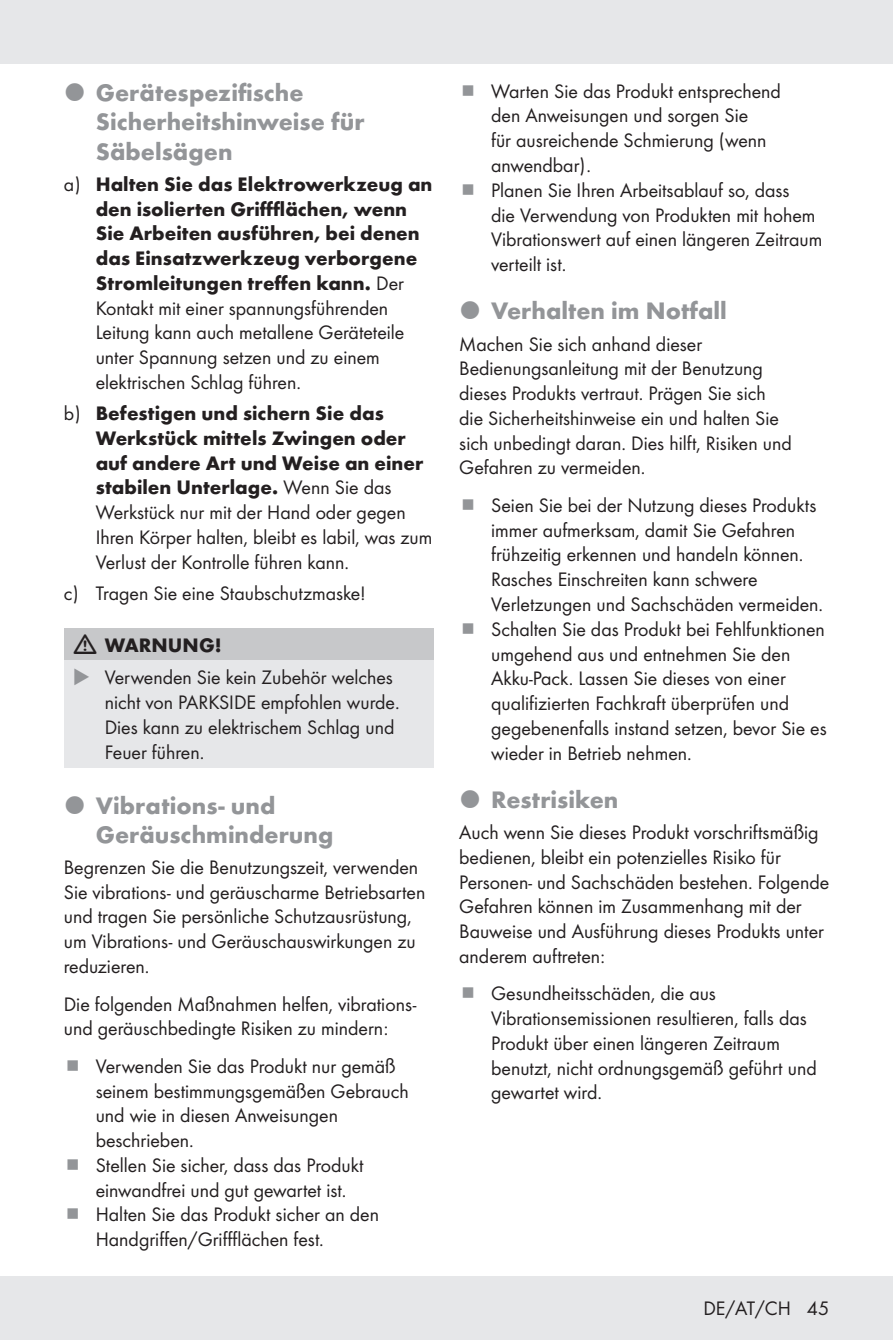
<style>
.page{position:relative;width:893px;height:1340px;background:#fff}
.page>*{position:absolute;margin:0;border:0;box-sizing:border-box;transform-origin:0 0}
.t1{font:700 24.75px/29.2px "Futura";color:#939598}
.Body{font:20.25px/24.8px "Futura Boo";color:#231f20}
.t2{font:700 20.25px/24.8px "Futura";color:#231f20}
.Body_SB{font:20.25px/24.8px "Futura Boo";color:#231f20}
.s1{font-family:"Futura Boo";font-weight:400}
.s2{font-family:"Futura";font-weight:700}
.s3{color:#939598}
</style>
<div class="page">
<div style="left:0;top:1276px;width:893px;height:63px;background:#e6e7e9"></div>
<div style="left:0;top:0;width:893px;height:64px;background:#e6e7e9"></div>
<div style="left:64px;top:628px;width:370px;height:32px;background:#c7c8ca"></div>
<div style="left:64px;top:660px;width:370px;height:107px;background:#e6e7e9"></div>
<p class="t1" style="left:96px;top:76px;width:270px">Gerätespezifische<br>Sicherheitshinweise für<br>Säbelsägen</p>
<p class="t2" style="left:96px;top:170px;width:338px;text-indent:-32px"><span class="s1">a)</span> Halten Sie das Elektrowerkzeug an den isolierten Griffflächen, wenn Sie Arbeiten ausführen, bei denen das Einsatzwerkzeug verborgene Stromleitungen treffen kann. <span class="s1">Der Kontakt mit einer spannungsführenden Leitung kann auch metallene Geräteteile unter Spannung setzen und zu einem elektrischen Schlag führen.</span></p>
<p class="Body" style="left:96px;top:400px;width:338px;text-indent:-32px">b) <span class="s2">Befestigen und sichern Sie das Werkstück mittels Zwingen oder auf andere Art und Weise an einer stabilen Unterlage.</span> Wenn Sie das Werkstück nur mit der Hand oder gegen Ihren Körper halten, bleibt es labil, was zum Verlust der Kontrolle führen kann.</p>
<p class="Body" style="left:64px;top:579px;width:304px">c) Tragen Sie eine Staubschutzmaske!</p>
<p class="t2" style="left:105px;top:631px;width:118px">WARNUNG!</p>
<p class="Body" style="left:105px;top:664px;width:294px;text-indent:-32px"><span class="s3">◆</span> Verwenden Sie kein Zubehör welches nicht von PARKSIDE empfohlen wurde.<br>Dies kann zu elektrischem Schlag und<br>Feuer führen.</p>
<p class="t1" style="left:96px;top:788px;width:239px">Vibrations- und<br>Geräuschminderung</p>
<p class="Body" style="left:64px;top:853px;width:363px">Begrenzen Sie die Benutzungszeit, verwenden Sie vibrations- und geräuscharme Betriebsarten und tragen Sie persönliche Schutzausrüstung, um Vibrations- und Geräuschauswirkungen zu reduzieren.</p>
<p class="Body_SB" style="left:64px;top:990px;width:354px">Die folgenden Maßnahmen helfen, vibrations&shy;und geräuschbedingte Risiken zu mindern:</p>
<p class="Body" style="left:96px;top:1052px;width:314px">Verwenden Sie das Produkt nur gemäß seinem bestimmungsgemäßen Gebrauch und wie in diesen Anweisungen beschrieben.</p>
<p class="Body" style="left:96px;top:1151px;width:269px">Stellen Sie sicher, dass das Produkt einwandfrei und gut gewartet ist.</p>
<p class="Body" style="left:96px;top:1201px;width:285px">Halten Sie das Produkt sicher an den<br>Handgriffen/Griffflächen fest.</p>
<p class="Body" style="left:491px;top:77px;width:291px">Warten Sie das Produkt entsprechend den Anweisungen und sorgen Sie<br>für ausreichende Schmierung (wenn anwendbar).</p>
<p class="Body" style="left:491px;top:176px;width:333px">Planen Sie Ihren Arbeitsablauf so, dass<br>die Verwendung von Produkten mit hohem Vibrationswert auf einen längeren Zeitraum verteilt ist.</p>
<p class="t1" style="left:491px;top:295px;width:237px">Verhalten im Notfall</p>
<p class="Body" style="left:459px;top:330px;width:334px">Machen Sie sich anhand dieser Bedienungsanleitung mit der Benutzung dieses Produkts vertraut. Prägen Sie sich die Sicherheitshinweise ein und halten Sie sich unbedingt daran. Dies hilft, Risiken und Gefahren zu vermeiden.</p>
<p class="Body" style="left:491px;top:492px;width:331px">Seien Sie bei der Nutzung dieses Produkts immer aufmerksam, damit Sie Gefahren frühzeitig erkennen und handeln können.<br>Rasches Einschreiten kann schwere Verletzungen und Sachschäden vermeiden.</p>
<p class="Body" style="left:491px;top:615px;width:337px">Schalten Sie das Produkt bei Fehlfunktionen umgehend aus und entnehmen Sie den Akku-Pack. Lassen Sie dieses von einer qualifizierten Fachkraft überprüfen und gegebenenfalls instand setzen, bevor Sie es wieder in Betrieb nehmen.</p>
<p class="t1" style="left:491px;top:783px;width:129px">Restrisiken</p>
<p class="Body" style="left:459px;top:819px;width:371px">Auch wenn Sie dieses Produkt vorschriftsmäßig bedienen, bleibt ein potenzielles Risiko für Personen- und Sachschäden bestehen. Folgende Gefahren können im Zusammenhang mit der Bauweise und Ausführung dieses Produkts unter anderem auftreten:</p>
<p class="Body" style="left:491px;top:980px;width:327px">Gesundheitsschäden, die aus Vibrationsemissionen resultieren, falls das Produkt über einen längeren Zeitraum benutzt, nicht ordnungsgemäß geführt und gewartet wird.</p>
<p class="Body" style="left:703px;top:1295px;width:127px">DE/AT/CH 45</p>
</div>
